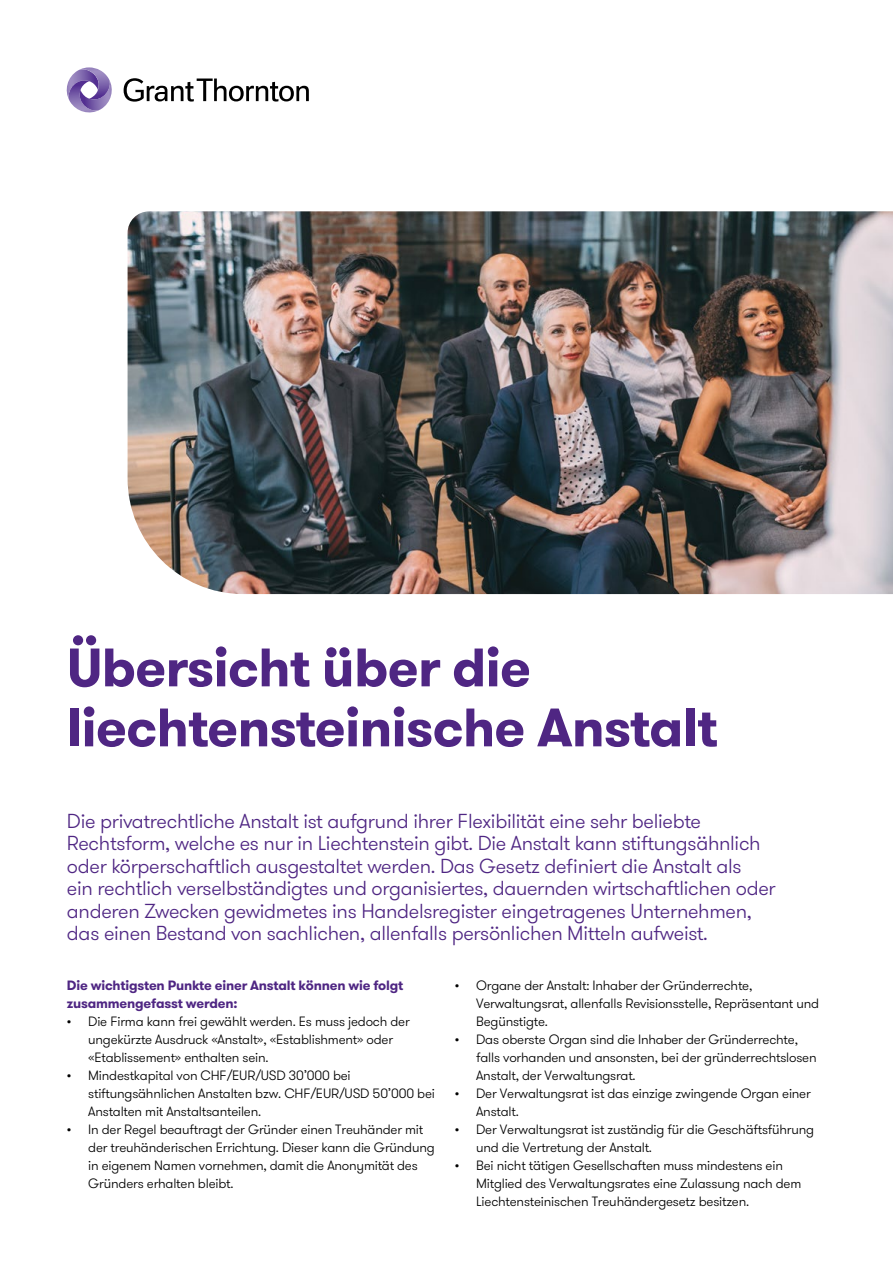
<style>
.page{position:relative;width:893px;height:1263px;background:#fff}
.page>*{position:absolute;margin:0;border:0;box-sizing:border-box;transform-origin:0 0}
.t1{font:700 54px/60px "GT Walsheim Pro";letter-spacing:-.015em;color:#4f2683}
.t2{font:300 20.25px/22.5px "GT Walsheim Pro";letter-spacing:-.015em;color:#4f2683}
.t3{font:300 13.5px/18px "GT Walsheim Pro";letter-spacing:-.015em;color:#000}
.t4{font:700 13.5px/18px "GT Walsheim Pro";letter-spacing:-.015em;color:#4f2683}
</style>
<div class="page">
<img style="left:128px;top:211px;width:765px;height:383px">
<svg style="left:124px;top:78px;width:185px;height:24px"></svg>
<svg style="left:66px;top:67px;width:46px;height:46px"></svg>
<h1 class="t1" style="left:67px;top:638px;width:652px">Übersicht über die liechtensteinische Anstalt</h1>
<p class="t2" style="left:67px;top:810px;width:710px">Die privatrechtliche Anstalt ist aufgrund ihrer Flexibilität eine sehr beliebte Rechtsform, welche es nur in Liechtenstein gibt. Die Anstalt kann stiftungsähnlich oder körperschaftlich ausgestaltet werden. Das Gesetz definiert die Anstalt als<br>ein rechtlich verselbständigtes und organisiertes, dauernden wirtschaftlichen oder anderen Zwecken gewidmetes ins Handelsregister eingetragenes Unternehmen, das einen Bestand von sachlichen, allenfalls persönlichen Mitteln aufweist.</p>
<p class="t4" style="left:67px;top:976px;width:338px">Die wichtigsten Punkte einer Anstalt können wie folgt zusammengefasst werden:</p>
<p class="t3" style="left:88px;top:1013px;width:323px;text-indent:-21px">• Die Firma kann frei gewählt werden. Es muss jedoch der ungekürzte Ausdruck «Anstalt», «Establishment» oder «Etablissement» enthalten sein.</p>
<p class="t3" style="left:88px;top:1067px;width:348px;text-indent:-21px">• Mindestkapital von CHF/EUR/USD 30’000 bei stiftungsähnlichen Anstalten bzw. CHF/EUR/USD 50’000 bei<br>Anstalten mit Anstaltsanteilen.</p>
<p class="t3" style="left:88px;top:1121px;width:348px;text-indent:-21px">• In der Regel beauftragt der Gründer einen Treuhänder mit der treuhänderischen Errichtung. Dieser kann die Gründung in eigenem Namen vornehmen, damit die Anonymität des Gründers erhalten bleibt.</p>
<p class="t3" style="left:476px;top:977px;width:344px;text-indent:-21px">• Organe der Anstalt: Inhaber der Gründerrechte,<br>Verwaltungsrat, allenfalls Revisionsstelle, Repräsentant und<br>Begünstigte.</p>
<p class="t3" style="left:476px;top:1031px;width:342px;text-indent:-21px">• Das oberste Organ sind die Inhaber der Gründerrechte, falls vorhanden und ansonsten, bei der gründerrechtslosen<br>Anstalt, der Verwaltungsrat.</p>
<p class="t3" style="left:476px;top:1085px;width:336px;text-indent:-21px">• Der Verwaltungsrat ist das einzige zwingende Organ einer<br>Anstalt.</p>
<p class="t3" style="left:476px;top:1121px;width:340px;text-indent:-21px">• Der Verwaltungsrat ist zuständig für die Geschäftsführung und die Vertretung der Anstalt.</p>
<p class="t3" style="left:476px;top:1157px;width:327px;text-indent:-21px">• Bei nicht tätigen Gesellschaften muss mindestens ein<br>Mitglied des Verwaltungsrates eine Zulassung nach dem<br>Liechtensteinischen Treuhändergesetz besitzen.</p>
</div>
